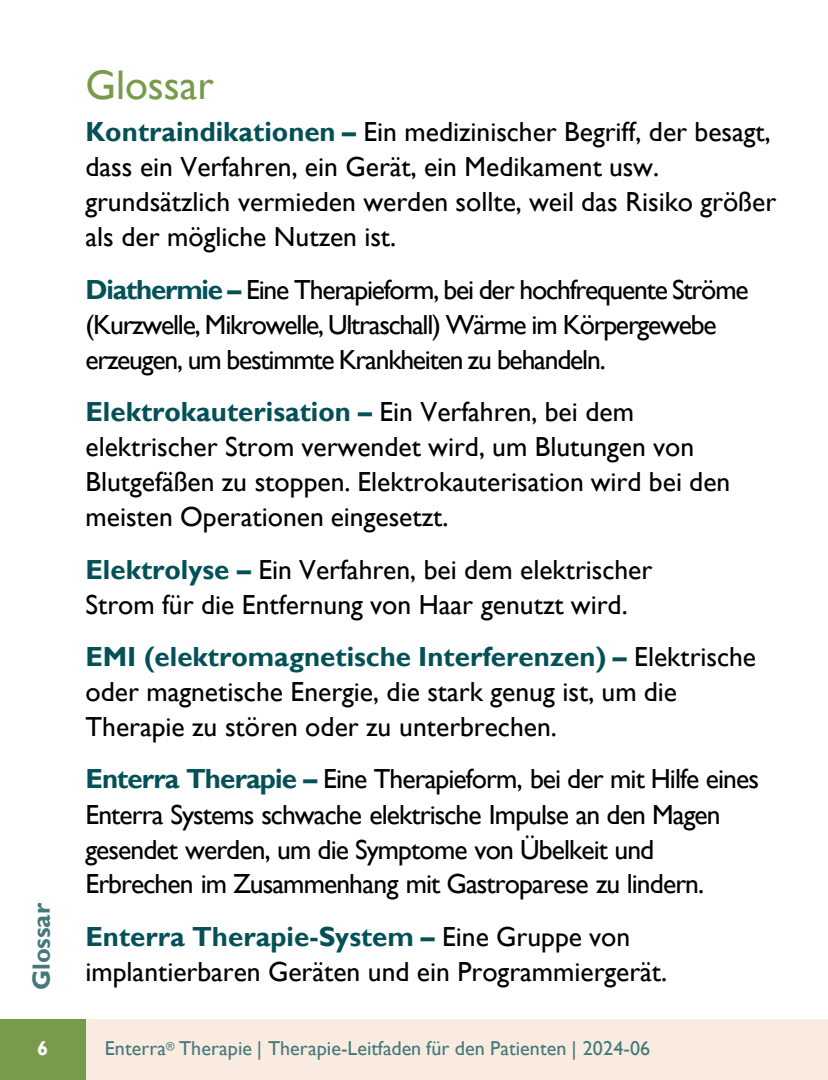
<style>
.page{position:relative;width:828px;height:1080px;background:#fff}
.page>*{position:absolute;margin:0;border:0;box-sizing:border-box;transform-origin:0 0}
.t1{font:41.5px "Gill Sans";color:#789b4a}
.t2{font:27.5px/35px "Gill Sans";letter-spacing:-.005em;color:#000}
.t3{font:27.5px/35px "Gill Sans";letter-spacing:-.035em;color:#000}
.t4{font:27.5px/35px "Gill Sans";letter-spacing:-.045em;color:#000}
.t5{font:700 27.5px "Gill Sans";color:#035157}
.t6{font:700 25px "Gill Sans";letter-spacing:-.005em;color:#44797b}
.t7{font:20px "Gill Sans";letter-spacing:.005em;color:#44797b}
.t8{font:700 20px "Gill Sans";color:#fff}
.s1{font-weight:700;color:#035157}
.s2{font-weight:400;color:#000}
</style>
<div class="page">
<div style="left:86px;top:1020px;width:741px;height:60px;background:#f9ebe0"></div>
<div style="left:0;top:1020px;width:86px;height:60px;background:#789b4a"></div>
<p class="t6" style="left:26px;top:990px;width:89px;rotate:-90deg">Glossar</p>
<p class="t8" style="left:37px;top:1036px;width:13px">6</p>
<h2 class="t1" style="left:85px;top:61px;width:130px">Glossar</h2>
<p class="t2" style="left:85px;top:115px;width:692px"><span class="s1">Kontraindikationen –</span> Ein medizinischer Begriff, der besagt, dass ein Verfahren, ein Gerät, ein Medikament usw. grundsätzlich vermieden werden sollte, weil das Risiko größer als der mögliche Nutzen ist.</p>
<p class="t4" style="left:85px;top:273px;width:664px"><span class="s1">Diathermie –</span> Eine Therapieform, bei der hochfrequente Ströme (Kurzwelle, Mikrowelle, Ultraschall) Wärme im Körpergewebe erzeugen, um bestimmte Krankheiten zu behandeln.</p>
<p class="t2" style="left:85px;top:395px;width:646px"><span class="s1">Elektrokauterisation –</span> Ein Verfahren, bei dem elektrischer Strom verwendet wird, um Blutungen von Blutgefäßen zu stoppen. Elektrokauterisation wird bei den meisten Operationen eingesetzt.</p>
<p class="t2" style="left:85px;top:553px;width:568px"><span class="s1">Elektrolyse –</span> Ein Verfahren, bei dem elektrischer<br>Strom für die Entfernung von Haar genutzt wird.</p>
<p class="t2" style="left:85px;top:640px;width:672px"><span class="s1">EMI (elektromagnetische Interferenzen) –</span> Elektrische oder magnetische Energie, die stark genug ist, um die<br>Therapie zu stören oder zu unterbrechen.</p>
<p class="t3" style="left:85px;top:762px;width:675px"><span class="s1">Enterra Therapie –</span> Eine Therapieform, bei der mit Hilfe eines Enterra Systems schwache elektrische Impulse an den Magen gesendet werden, um die Symptome von Übelkeit und Erbrechen im Zusammenhang mit Gastroparese zu lindern.</p>
<p class="t5" style="left:85px;top:920px;width:546px">Enterra Therapie-System – <span class="s2">Eine Gruppe von</span></p>
<p class="t2" style="left:85px;top:955px;width:583px">implantierbaren Geräten und ein Programmiergerät.</p>
<p class="t7" style="left:105px;top:1037px;width:546px">Enterra<sup>®</sup> Therapie | Therapie-Leitfaden für den Patienten | 2024-06</p>
</div>
